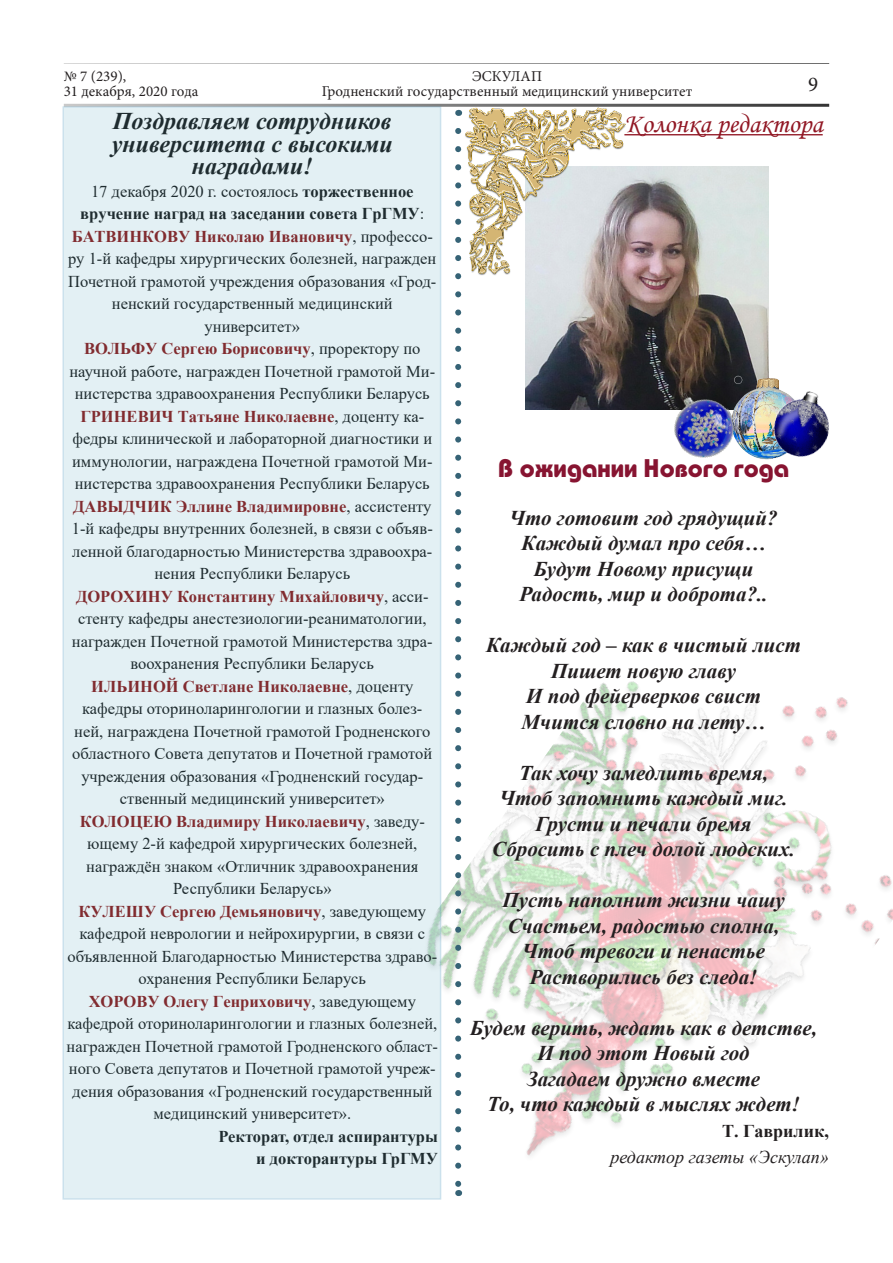
<style>
.page{position:relative;width:893px;height:1263px;background:#fff}
.page>*{position:absolute;margin:0;border:0;box-sizing:border-box;transform-origin:0 0}
.titul_Franklin_Gothi{font:27px "Monotype Corsiva";color:#911724}
.t1{font:700 25.5px "Bauhaus C";color:#871431}
.t2{font:italic 700 24px/22.5px "Times New Roman";color:#000;text-align:center}
.t3{font:italic 700 21px "Times New Roman";color:#231f20}
.t4{font:21px "Minion Pro";color:#231f20}
.t5{font:italic 18px "Times New Roman";color:#231f20}
.t6{font:700 18px "Times New Roman";color:#231f20}
.t7{font:16.5px/22.5px "Times New Roman";color:#000;text-align:center}
.t8{font:700 16.5px/22.5px "Times New Roman";color:#000;text-align:center}
.t9{font:15px/15px "Minion Pro";color:#231f20}
.s1{font-weight:400}
.s2{font-weight:700;color:#800000}
</style>
<div class="page">
<hr style="left:64px;top:104px;width:765px;height:3px;background:#000">
<hr style="left:64px;top:64px;width:765px;height:1px;background:#000">
<img style="left:344px;top:571px;width:549px;height:629px">
<hr style="left:624px;top:134px;width:199px;height:1px;background:#911724">
<svg style="left:455px;top:296px;width:6px;height:888px"></svg>
<div style="left:63px;top:106px;width:378px;height:1093px;background:#e3f0f4"></div>
<img style="left:526px;top:167px;width:243px;height:243px">
<img style="left:431px;top:103px;width:230px;height:193px">
<img style="left:705px;top:369px;width:64px;height:86px">
<img style="left:751px;top:372px;width:78px;height:88px">
<img style="left:659px;top:377px;width:86px;height:81px">
<p class="t9" style="left:64px;top:69px;width:136px">№ 7 (239),<br>31 декабря, 2020 года</p>
<p class="t9" style="left:322px;top:69px;width:372px;text-align:center">ЭСКУЛАП<br>Гродненский государственный медицинский университет</p>
<p class="t4" style="left:808px;top:70px;width:12px">9</p>
<p class="t2" style="left:113px;top:109px;width:280px">Поздравляем сотрудников</p>
<p class="titul_Franklin_Gothi" style="left:624px;top:107px;width:200px">Колонка редактора</p>
<p class="t2" style="left:112px;top:132px;width:283px">университета с высокими наградами!</p>
<p class="t8" style="left:80px;top:179px;width:345px"><span class="s1">17 декабря 2020 г. состоялось</span> торжественное вручение наград на заседании совета ГрГМУ<span class="s1">:</span></p>
<p class="t7" style="left:68px;top:224px;width:370px"><span class="s2">БАТВИНКОВУ Николаю Ивановичу</span>, профессо&shy;ру 1-й кафедры хирургических болезней, награжден Почетной грамотой учреждения образования «Грод&shy;ненский государственный медицинский</p>
<p class="t7" style="left:205px;top:314px;width:97px">университет»</p>
<p class="t7" style="left:69px;top:337px;width:367px"><span class="s2">ВОЛЬФУ Сергею Борисовичу</span>, проректору по научной работе, награжден Почетной грамотой Ми&shy;нистерства здравоохранения Республики Беларусь</p>
<p class="t7" style="left:72px;top:404px;width:362px"><span class="s2">ГРИНЕВИЧ Татьяне Николаевне</span>, доценту ка&shy;федры клинической и лабораторной диагностики и иммунологии, награждена Почетной грамотой Ми&shy;нистерства здравоохранения Республики Беларусь</p>
<p class="t7" style="left:72px;top:494px;width:363px"><span class="s2">ДАВЫДЧИК Эллине Владимировне</span>, ассистенту 1-й кафедры внутренних болезней, в связи с объяв&shy;ленной благодарностью Министерства здравоохра&shy;нения Республики Беларусь</p>
<p class="t7" style="left:72px;top:584px;width:362px"><span class="s2">ДОРОХИНУ Константину Михайловичу</span>, асси&shy;стенту кафедры анестезиологии-реаниматологии, награжден Почетной грамотой Министерства здра&shy;воохранения Республики Беларусь</p>
<p class="t7" style="left:72px;top:674px;width:361px"><span class="s2">ИЛЬИНОЙ Светлане Николаевне</span>, доценту кафедры оториноларингологии и глазных болез&shy;ней, награждена Почетной грамотой Гродненского областного Совета депутатов и Почетной грамотой учреждения образования «Гродненский государ&shy;ственный медицинский университет»</p>
<p class="t7" style="left:80px;top:809px;width:347px"><span class="s2">КОЛОЦЕЮ Владимиру Николаевичу</span>, заведу&shy;ющему 2-й кафедрой хирургических болезней, награждён знаком «Отличник здравоохранения Республики Беларусь»</p>
<p class="t7" style="left:67px;top:899px;width:371px"><span class="s2">КУЛЕШУ Сергею Демьяновичу</span>, заведующему кафедрой неврологии и нейрохирургии, в связи с объявленной Благодарностью Министерства здраво&shy;охранения Республики Беларусь</p>
<p class="t7" style="left:67px;top:989px;width:373px"><span class="s2">ХОРОВУ Олегу Генриховичу</span>, заведующему кафедрой оториноларингологии и глазных болезней, награжден Почетной грамотой Гродненского област&shy;ного Совета депутатов и Почетной грамотой учреж&shy;дения образования «Гродненский государственный медицинский университет».</p>
<p class="t8" style="left:218px;top:1124px;width:221px">Ректорат, отдел аспирантуры</p>
<p class="t8" style="left:256px;top:1147px;width:183px">и докторантуры ГрГМУ</p>
<p class="t1" style="left:498px;top:454px;width:293px">В ожидании Нового года</p>
<p class="t3" style="left:509px;top:503px;width:270px">Что готовит год грядущий?</p>
<p class="t3" style="left:521px;top:529px;width:246px">Каждый думал про себя…</p>
<p class="t3" style="left:534px;top:554px;width:221px">Будут Новому присущи</p>
<p class="t3" style="left:519px;top:580px;width:250px">Радость, мир и доброта?..</p>
<p class="t3" style="left:486px;top:631px;width:317px">Каждый год – как в чистый лист</p>
<p class="t3" style="left:551px;top:656px;width:187px">Пишет новую главу</p>
<p class="t3" style="left:526px;top:682px;width:236px">И под фейерверков свист</p>
<p class="t3" style="left:522px;top:707px;width:245px">Мчится словно на лету…</p>
<p class="t3" style="left:519px;top:758px;width:251px">Так хочу замедлить время,</p>
<p class="t3" style="left:499px;top:784px;width:290px">Чтоб запомнить каждый миг.</p>
<p class="t3" style="left:535px;top:809px;width:218px">Грусти и печали бремя</p>
<p class="t3" style="left:492px;top:835px;width:304px">Сбросить с плеч долой людских.</p>
<p class="t3" style="left:502px;top:886px;width:284px">Пусть наполнит жизни чашу</p>
<p class="t3" style="left:508px;top:911px;width:273px">Счастьем, радостью сполна,</p>
<p class="t3" style="left:522px;top:937px;width:245px">Чтоб тревоги и ненастье</p>
<p class="t3" style="left:530px;top:962px;width:229px">Растворились без следа!</p>
<p class="t3" style="left:470px;top:1013px;width:348px">Будем верить, ждать как в детстве,</p>
<p class="t3" style="left:538px;top:1039px;width:213px">И под этот Новый год</p>
<p class="t3" style="left:527px;top:1064px;width:235px">Загадаем дружно вместе</p>
<p class="t3" style="left:487px;top:1090px;width:314px">То, что каждый в мыслях ждет!</p>
<p class="t6" style="left:722px;top:1118px;width:108px">Т. Гаврилик,</p>
<p class="t5" style="left:610px;top:1144px;width:220px">редактор газеты «Эскулап»</p>
</div>
